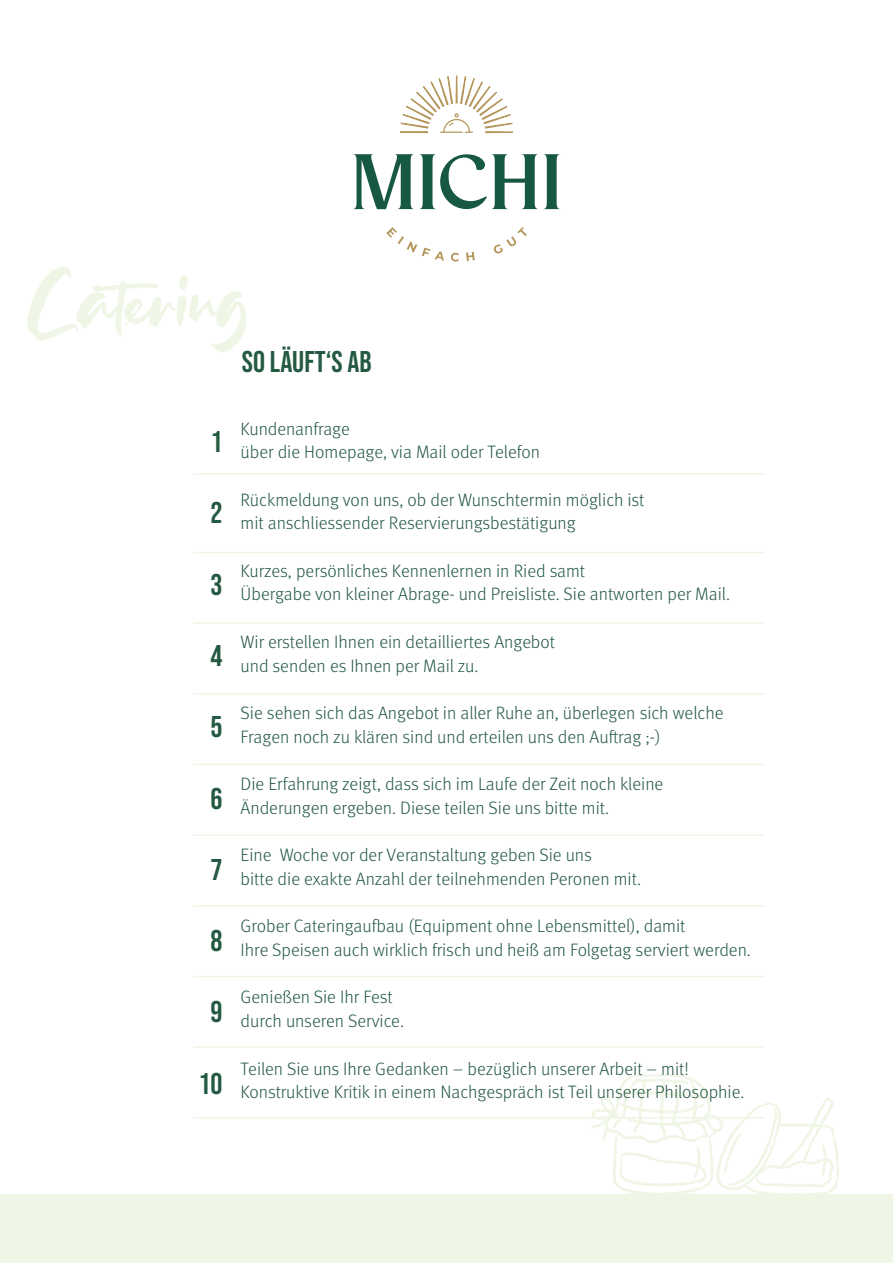
<style>
.page{position:relative;width:893px;height:1263px;background:#fff}
.page>*{position:absolute;margin:0;border:0;box-sizing:border-box;transform-origin:0 0}
.t1{font:90px "Wintersoul";color:#f0f6e6}
.t2{font:30px "Bebas Neue";color:#245942}
.t3{font:300 18px "Meta Pro";color:#245942}
</style>
<div class="page">
<div style="left:0;top:1194px;width:893px;height:69px;background:#f0f6e6"></div>
<svg style="left:353px;top:154px;width:207px;height:55px"></svg>
<svg style="left:400px;top:76px;width:113px;height:57px"></svg>
<svg style="left:386px;top:227px;width:58px;height:34px"></svg>
<svg style="left:451px;top:253px;width:8px;height:9px"></svg>
<svg style="left:466px;top:252px;width:9px;height:9px"></svg>
<svg style="left:494px;top:227px;width:33px;height:27px"></svg>
<svg style="left:591px;top:1074px;width:248px;height:120px"></svg>
<hr style="left:193px;top:473px;width:572px;height:2px;background:#f0f6e6">
<hr style="left:193px;top:552px;width:572px;height:1px;background:#f0f6e6">
<hr style="left:193px;top:622px;width:572px;height:2px;background:#f0f6e6">
<hr style="left:193px;top:693px;width:572px;height:2px;background:#f0f6e6">
<hr style="left:193px;top:764px;width:572px;height:1px;background:#f0f6e6">
<hr style="left:193px;top:834px;width:572px;height:2px;background:#f0f6e6">
<hr style="left:193px;top:905px;width:572px;height:1px;background:#f0f6e6">
<hr style="left:193px;top:1046px;width:572px;height:2px;background:#f0f6e6">
<hr style="left:193px;top:976px;width:572px;height:1px;background:#f0f6e6">
<hr style="left:193px;top:1117px;width:572px;height:1px;background:#f0f6e6">
<p class="t1" style="left:26px;top:261px;width:225px">Catering</p>
<p class="t2" style="left:242px;top:345px;width:131px">SO LÄUFT‘S AB</p>
<p class="t2" style="left:211px;top:425px;width:13px">1</p>
<p class="t2" style="left:211px;top:496px;width:13px">2</p>
<p class="t2" style="left:211px;top:567px;width:13px">3</p>
<p class="t2" style="left:211px;top:639px;width:13px">4</p>
<p class="t2" style="left:211px;top:710px;width:13px">5</p>
<p class="t2" style="left:211px;top:781px;width:13px">6</p>
<p class="t2" style="left:211px;top:852px;width:13px">7</p>
<p class="t2" style="left:211px;top:924px;width:13px">8</p>
<p class="t2" style="left:211px;top:995px;width:13px">9</p>
<p class="t2" style="left:199px;top:1066px;width:25px">10</p>
<p class="t3" style="left:241px;top:415px;width:111px">Kundenanfrage</p>
<p class="t3" style="left:241px;top:439px;width:301px">über die Homepage, via Mail oder Telefon</p>
<p class="t3" style="left:241px;top:486px;width:405px">Rückmeldung von uns, ob der Wunschtermin möglich ist</p>
<p class="t3" style="left:241px;top:510px;width:336px">mit anschliessender Reservierungsbestätigung</p>
<p class="t3" style="left:241px;top:557px;width:346px">Kurzes, persönliches Kennenlernen in Ried samt</p>
<p class="t3" style="left:241px;top:581px;width:491px">Übergabe von kleiner Abrage- und Preisliste. Sie antworten per Mail.</p>
<p class="t3" style="left:241px;top:629px;width:316px">Wir erstellen Ihnen ein detailliertes Angebot</p>
<p class="t3" style="left:241px;top:652px;width:239px">und senden es Ihnen per Mail zu.</p>
<p class="t3" style="left:241px;top:700px;width:484px">Sie sehen sich das Angebot in aller Ruhe an, überlegen sich welche</p>
<p class="t3" style="left:241px;top:723px;width:421px">Fragen noch zu klären sind und erteilen uns den Auftrag ;-)</p>
<p class="t3" style="left:241px;top:771px;width:424px">Die Erfahrung zeigt, dass sich im Laufe der Zeit noch kleine</p>
<p class="t3" style="left:241px;top:794px;width:370px">Änderungen ergeben. Diese teilen Sie uns bitte mit.</p>
<p class="t3" style="left:241px;top:842px;width:353px">Eine Woche vor der Veranstaltung geben Sie uns</p>
<p class="t3" style="left:241px;top:866px;width:402px">bitte die exakte Anzahl der teilnehmenden Peronen mit.</p>
<p class="t3" style="left:241px;top:913px;width:446px">Grober Cateringaufbau (Equipment ohne Lebensmittel), damit</p>
<p class="t3" style="left:241px;top:937px;width:512px">Ihre Speisen auch wirklich frisch und heiß am Folgetag serviert werden.</p>
<p class="t3" style="left:241px;top:984px;width:154px">Genießen Sie Ihr Fest</p>
<p class="t3" style="left:241px;top:1008px;width:165px">durch unseren Service.</p>
<p class="t3" style="left:241px;top:1055px;width:450px">Teilen Sie uns Ihre Gedanken – bezüglich unserer Arbeit – mit!</p>
<p class="t3" style="left:241px;top:1079px;width:505px">Konstruktive Kritik in einem Nachgespräch ist Teil unserer Philosophie.</p>
</div>
